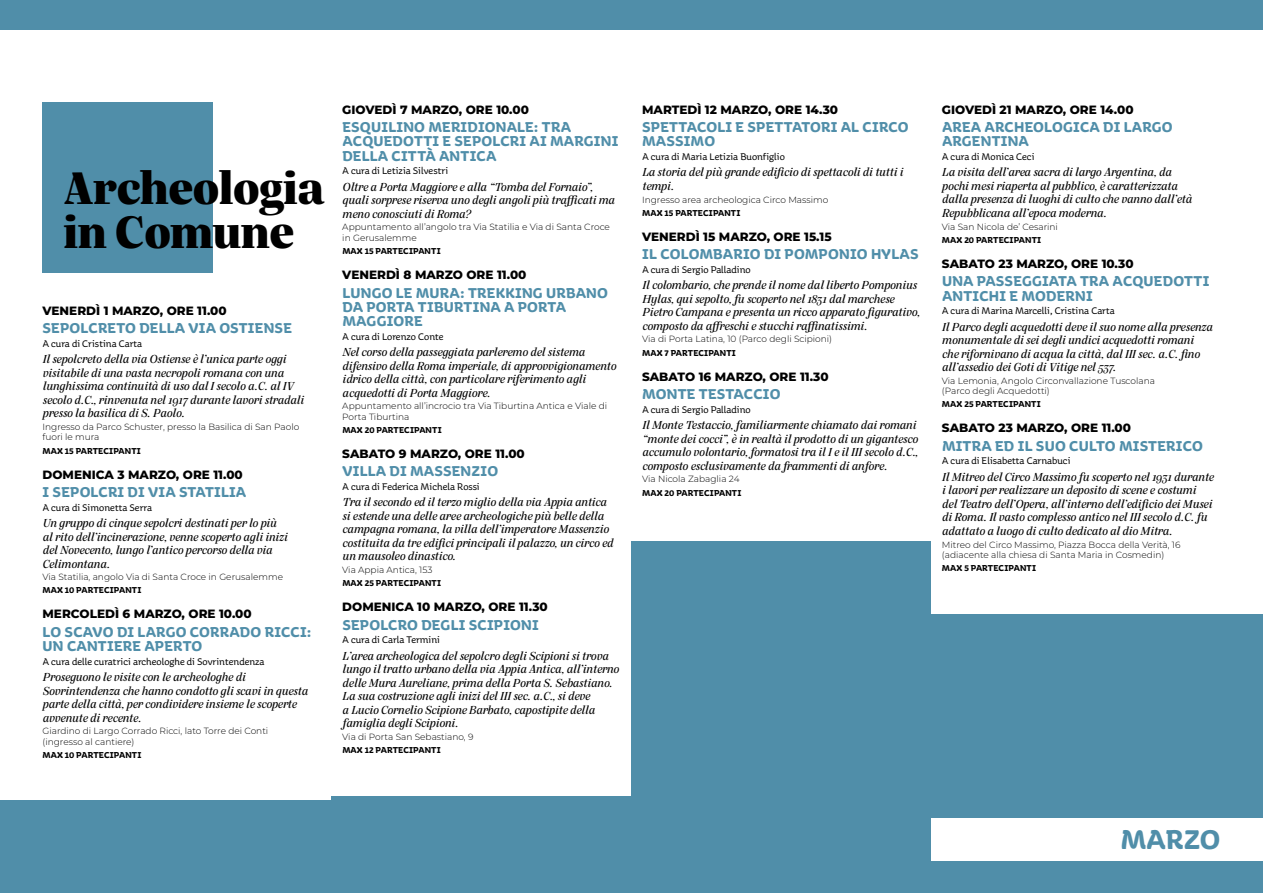
<style>
.page{position:relative;width:1263px;height:893px;background:#fff}
.page>*{position:absolute;margin:0;border:0;box-sizing:border-box;transform-origin:0 0}
.t1{font:900 49.5px/43.5px "Silva Display";color:#000}
.t2{font:700 28.5px "Aniuk";color:#508ea9}
.t3{font:700 15px/14.2px "Aniuk";letter-spacing:.01em;color:#508ea9}
.t4{font:italic 12.75px/13.5px "Silva Display";color:#000}
.t5{font:800 12px "Montserrat";color:#000}
.t6{font:10.5px "Aniuk";color:#000}
.t7{font:300 9px/10.5px "Montserrat";color:#000}
.t8{font:700 9px "Aniuk";letter-spacing:.01em;color:#000}
</style>
<div class="page">
<div style="left:931px;top:614px;width:332px;height:279px;background:#508ea9"></div>
<div style="left:631px;top:541px;width:300px;height:352px;background:#508ea9"></div>
<div style="left:0;top:800px;width:361px;height:93px;background:#508ea9"></div>
<div style="left:332px;top:796px;width:321px;height:97px;background:#508ea9"></div>
<div style="left:43px;top:102px;width:170px;height:170px;background:#508ea9"></div>
<div style="left:0;top:0;width:1263px;height:30px;background:#508ea9"></div>
<div style="left:931px;top:819px;width:332px;height:42px;background:#fff"></div>
<h1 class="t1" style="left:64px;top:165px;width:262px">Archeologia in Comune</h1>
<p class="t5" style="left:43px;top:302px;width:186px">VENERDÌ 1 MARZO, ORE 11.00</p>
<p class="t3" style="left:43px;top:321px;width:251px">SEPOLCRETO DELLA VIA OSTIENSE</p>
<p class="t6" style="left:43px;top:337px;width:101px">A cura di Cristina Carta</p>
<p class="t4" style="left:43px;top:353px;width:263px">Il sepolcreto della via Ostiense è l’unica parte oggi visitabile di una vasta necropoli romana con una lunghissima continuità di uso dal I secolo a.C. al IV secolo d.C., rinvenuta nel 1917 durante lavori stradali presso la basilica di S. Paolo.</p>
<p class="t7" style="left:43px;top:421px;width:258px">Ingresso da Parco Schuster, presso la Basilica di San Paolo fuori le mura</p>
<p class="t8" style="left:43px;top:445px;width:100px">MAX 15 PARTECIPANTI</p>
<p class="t5" style="left:43px;top:465px;width:202px">DOMENICA 3 MARZO, ORE 11.00</p>
<p class="t3" style="left:43px;top:485px;width:205px">I SEPOLCRI DI VIA STATILIA</p>
<p class="t6" style="left:43px;top:501px;width:111px">A cura di Simonetta Serra</p>
<p class="t4" style="left:43px;top:516px;width:246px">Un gruppo di cinque sepolcri destinati per lo più al rito dell’incinerazione, venne scoperto agli inizi del Novecento, lungo l’antico percorso della via Celimontana.</p>
<p class="t7" style="left:43px;top:571px;width:242px">Via Statilia, angolo Via di Santa Croce in Gerusalemme</p>
<p class="t8" style="left:43px;top:585px;width:100px">MAX 10 PARTECIPANTI</p>
<p class="t5" style="left:43px;top:605px;width:211px">MERCOLEDÌ 6 MARZO, ORE 10.00</p>
<p class="t3" style="left:43px;top:625px;width:270px">LO SCAVO DI LARGO CORRADO RICCI:<br>UN CANTIERE APERTO</p>
<p class="t6" style="left:43px;top:655px;width:224px">A cura delle curatrici archeologhe di Sovrintendenza</p>
<p class="t4" style="left:43px;top:671px;width:267px">Proseguono le visite con le archeologhe di Sovrintendenza che hanno condotto gli scavi in questa parte della città, per condividere insieme le scoperte avvenute di recente.</p>
<p class="t7" style="left:43px;top:725px;width:227px">Giardino di Largo Corrado Ricci, lato Torre dei Conti (ingresso al cantiere)</p>
<p class="t8" style="left:43px;top:750px;width:100px">MAX 10 PARTECIPANTI</p>
<p class="t5" style="left:342px;top:101px;width:188px">GIOVEDÌ 7 MARZO, ORE 10.00</p>
<p class="t3" style="left:342px;top:120px;width:278px">ESQUILINO MERIDIONALE: TRA<br>ACQUEDOTTI E SEPOLCRI AI MARGINI<br>DELLA CITTÀ ANTICA</p>
<p class="t6" style="left:342px;top:165px;width:107px">A cura di Letizia Silvestri</p>
<p class="t4" style="left:342px;top:180px;width:274px">Oltre a Porta Maggiore e alla “Tomba del Fornaio”, quali sorprese riserva uno degli angoli più trafficati ma meno conosciuti di Roma?</p>
<p class="t7" style="left:342px;top:222px;width:269px">Appuntamento all’angolo tra Via Statilia e Via di Santa Croce in Gerusalemme</p>
<p class="t8" style="left:342px;top:246px;width:100px">MAX 15 PARTECIPANTI</p>
<p class="t5" style="left:342px;top:266px;width:186px">VENERDÌ 8 MARZO ORE 11.00</p>
<p class="t3" style="left:342px;top:285px;width:267px">LUNGO LE MURA: TREKKING URBANO<br>DA PORTA TIBURTINA A PORTA<br>MAGGIORE</p>
<p class="t6" style="left:342px;top:330px;width:103px">A cura di Lorenzo Conte</p>
<p class="t4" style="left:342px;top:345px;width:275px">Nel corso della passeggiata parleremo del sistema difensivo della Roma imperiale, di approvvigionamento idrico della città, con particolare riferimento agli acquedotti di Porta Maggiore.</p>
<p class="t7" style="left:342px;top:400px;width:266px">Appuntamento all’incrocio tra Via Tiburtina Antica e Viale di<br>Porta Tiburtina</p>
<p class="t8" style="left:342px;top:424px;width:101px">MAX 20 PARTECIPANTI</p>
<p class="t5" style="left:342px;top:445px;width:184px">SABATO 9 MARZO, ORE 11.00</p>
<p class="t3" style="left:342px;top:464px;width:157px">VILLA DI MASSENZIO</p>
<p class="t6" style="left:342px;top:480px;width:139px">A cura di Federica Michela Rossi</p>
<p class="t4" style="left:342px;top:496px;width:272px">Tra il secondo ed il terzo miglio della via Appia antica si estende una delle aree archeologiche più belle della campagna romana, la villa dell’imperatore Massenzio costituita da tre edifici principali il palazzo, un circo ed un mausoleo dinastico.</p>
<p class="t7" style="left:342px;top:564px;width:92px">Via Appia Antica, 153</p>
<p class="t8" style="left:342px;top:578px;width:100px">MAX 25 PARTECIPANTI</p>
<p class="t5" style="left:342px;top:598px;width:207px">DOMENICA 10 MARZO, ORE 11.30</p>
<p class="t3" style="left:342px;top:618px;width:198px">SEPOLCRO DEGLI SCIPIONI</p>
<p class="t6" style="left:342px;top:634px;width:99px">A cura di Carla Termini</p>
<p class="t4" style="left:342px;top:649px;width:278px">L’area archeologica del sepolcro degli Scipioni si trova lungo il tratto urbano della via Appia Antica, all’interno delle Mura Aureliane, prima della Porta S. Sebastiano.<br>La sua costruzione agli inizi del III sec. a.C., si deve<br>a Lucio Cornelio Scipione Barbato, capostipite della famiglia degli Scipioni.</p>
<p class="t7" style="left:342px;top:731px;width:133px">Via di Porta San Sebastiano, 9</p>
<p class="t8" style="left:342px;top:745px;width:100px">MAX 12 PARTECIPANTI</p>
<p class="t5" style="left:642px;top:101px;width:198px">MARTEDÌ 12 MARZO, ORE 14.30</p>
<p class="t3" style="left:642px;top:120px;width:268px">SPETTACOLI E SPETTATORI AL CIRCO<br>MASSIMO</p>
<p class="t6" style="left:642px;top:151px;width:144px">A cura di Maria Letizia Buonfiglio</p>
<p class="t4" style="left:642px;top:166px;width:263px">La storia del più grande edificio di spettacoli di tutti i tempi.</p>
<p class="t7" style="left:642px;top:194px;width:188px">Ingresso area archeologica Circo Massimo</p>
<p class="t8" style="left:642px;top:207px;width:100px">MAX 15 PARTECIPANTI</p>
<p class="t5" style="left:642px;top:228px;width:191px">VENERDÌ 15 MARZO, ORE 15.15</p>
<p class="t3" style="left:642px;top:247px;width:278px">IL COLOMBARIO DI POMPONIO HYLAS</p>
<p class="t6" style="left:642px;top:263px;width:110px">A cura di Sergio Palladino</p>
<p class="t4" style="left:642px;top:279px;width:279px">Il colombario, che prende il nome dal liberto Pomponius Hylas, qui sepolto, fu scoperto nel 1831 dal marchese Pietro Campana e presenta un ricco apparato figurativo, composto da affreschi e stucchi raffinatissimi.</p>
<p class="t7" style="left:642px;top:334px;width:192px">Via di Porta Latina, 10 (Parco degli Scipioni)</p>
<p class="t8" style="left:642px;top:347px;width:95px">MAX 7 PARTECIPANTI</p>
<p class="t5" style="left:642px;top:368px;width:188px">SABATO 16 MARZO, ORE 11.30</p>
<p class="t3" style="left:642px;top:387px;width:140px">MONTE TESTACCIO</p>
<p class="t6" style="left:642px;top:403px;width:110px">A cura di Sergio Palladino</p>
<p class="t4" style="left:642px;top:419px;width:277px">Il Monte Testaccio, familiarmente chiamato dai romani “monte dei cocci”, è in realtà il prodotto di un gigantesco accumulo volontario, formatosi tra il I e il III secolo d.C., composto esclusivamente da frammenti di anfore.</p>
<p class="t7" style="left:642px;top:473px;width:99px">Via Nicola Zabaglia 24</p>
<p class="t8" style="left:642px;top:487px;width:101px">MAX 20 PARTECIPANTI</p>
<p class="t5" style="left:942px;top:101px;width:193px">GIOVEDÌ 21 MARZO, ORE 14.00</p>
<p class="t3" style="left:942px;top:120px;width:232px">AREA ARCHEOLOGICA DI LARGO<br>ARGENTINA</p>
<p class="t6" style="left:942px;top:151px;width:94px">A cura di Monica Ceci</p>
<p class="t4" style="left:942px;top:166px;width:251px">La visita dell’area sacra di largo Argentina, da pochi mesi riaperta al pubblico, è caratterizzata dalla presenza di luoghi di culto che vanno dall’età Repubblicana all’epoca moderna.</p>
<p class="t7" style="left:942px;top:221px;width:117px">Via San Nicola de’ Cesarini</p>
<p class="t8" style="left:942px;top:234px;width:101px">MAX 20 PARTECIPANTI</p>
<p class="t5" style="left:942px;top:255px;width:193px">SABATO 23 MARZO, ORE 10.30</p>
<p class="t3" style="left:942px;top:274px;width:269px">UNA PASSEGGIATA TRA ACQUEDOTTI<br>ANTICHI E MODERNI</p>
<p class="t6" style="left:942px;top:305px;width:174px">A cura di Marina Marcelli, Cristina Carta</p>
<p class="t4" style="left:942px;top:320px;width:272px">Il Parco degli acquedotti deve il suo nome alla presenza monumentale di sei degli undici acquedotti romani che rifornivano di acqua la città, dal III sec. a.C. fino all’assedio dei Goti di Vitige nel 537.</p>
<p class="t7" style="left:942px;top:375px;width:215px">Via Lemonia, Angolo Circonvallazione Tuscolana (Parco degli Acquedotti)</p>
<p class="t8" style="left:942px;top:399px;width:100px">MAX 25 PARTECIPANTI</p>
<p class="t5" style="left:942px;top:419px;width:191px">SABATO 23 MARZO, ORE 11.00</p>
<p class="t3" style="left:942px;top:439px;width:262px">MITRA ED IL SUO CULTO MISTERICO</p>
<p class="t6" style="left:942px;top:455px;width:130px">A cura di Elisabetta Carnabuci</p>
<p class="t4" style="left:942px;top:470px;width:273px">Il Mitreo del Circo Massimo fu scoperto nel 1931 durante i lavori per realizzare un deposito di scene e costumi del Teatro dell’Opera, all’interno dell’edificio dei Musei di Roma. Il vasto complesso antico nel III secolo d.C. fu adattato a luogo di culto dedicato al dio Mitra.</p>
<p class="t7" style="left:942px;top:539px;width:240px">Mitreo del Circo Massimo, Piazza Bocca della Verità, 16 (adiacente alla chiesa di Santa Maria in Cosmedin)</p>
<p class="t8" style="left:942px;top:563px;width:96px">MAX 5 PARTECIPANTI</p>
<h2 class="t2" style="left:1120px;top:822px;width:102px">MARZO</h2>
</div>
